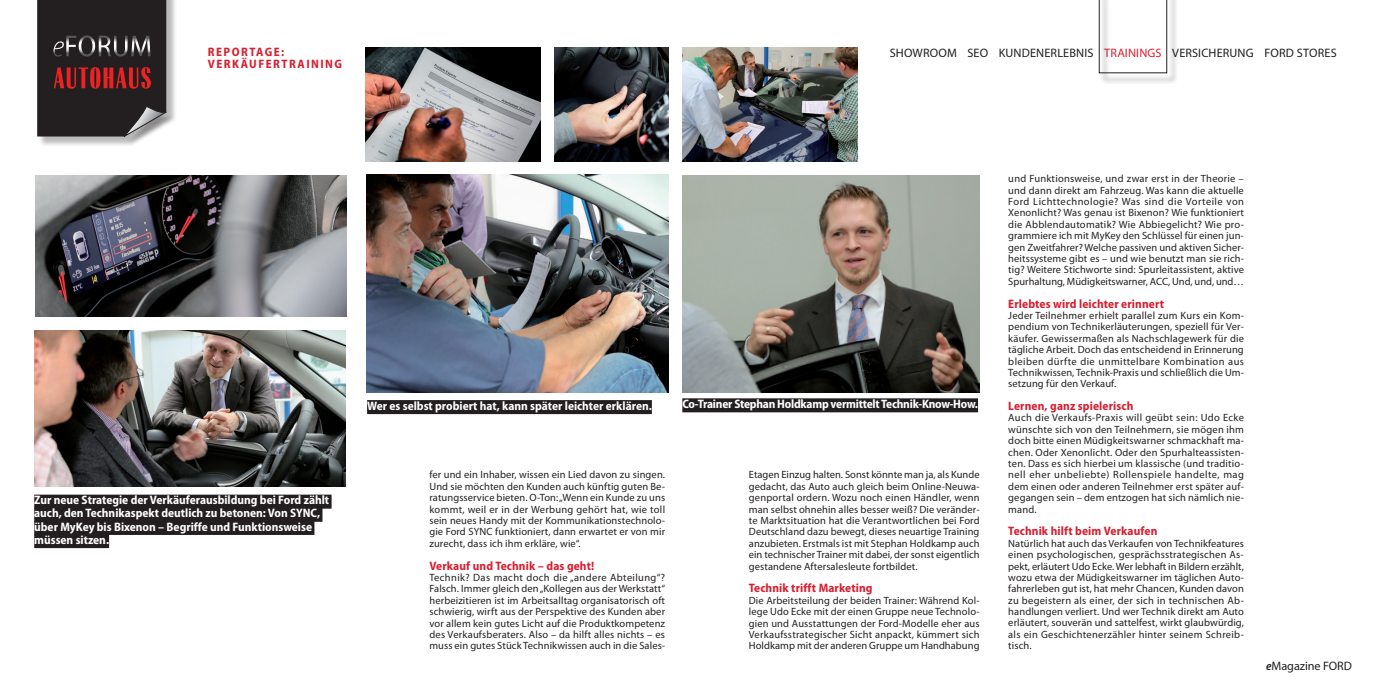
<style>
.page{position:relative;width:1389px;height:693px;background:#fff}
.page>*{position:absolute;margin:0;border:0;box-sizing:border-box;transform-origin:0 0}
.t1{font:700 semi-condensed 12.25px/13.1px "Myriad Pro";color:#fff}
.t2{font:700 semi-condensed 12.25px "Myriad Pro";letter-spacing:.01em;color:#d81f31}
.t3{font:12.25px "Myriad Pro";letter-spacing:.01em;color:#231f20}
.t4{font:700 semi-condensed 12.25px "Myriad Pro";letter-spacing:-.02em;color:#fff}
.t5{font:700 semi-condensed 12.25px "Myriad Pro";letter-spacing:.12em;color:#d81f31}
.t6{font:10.5px/11.4px "Myriad Pro";letter-spacing:.01em;color:#231f20;text-align:justify}
.s1{color:#d81f31}
.s2{font-weight:600;font-style:italic;font-stretch:semi-condensed}
</style>
<div class="page">
<div style="left:39px;top:0;width:138px;height:147px;background:#231f20;opacity:.31"></div>
<div style="left:126px;top:108px;width:51px;height:39px;background:#231f20;opacity:.31"></div>
<svg style="left:37px;top:0;width:132px;height:137px;background:#3b2d2e"></svg>
<img style="left:682px;top:175px;width:298px;height:217px">
<img style="left:555px;top:47px;width:114px;height:114px">
<img style="left:366px;top:174px;width:303px;height:218px">
<div style="left:682px;top:398px;width:296px;height:14px;background:#231f20"></div>
<div style="left:367px;top:400px;width:285px;height:14px;background:#231f20"></div>
<div style="left:34px;top:494px;width:298px;height:14px;background:#231f20"></div>
<div style="left:34px;top:507px;width:288px;height:14px;background:#231f20"></div>
<div style="left:34px;top:520px;width:280px;height:14px;background:#231f20"></div>
<div style="left:34px;top:533px;width:75px;height:14px;background:#231f20"></div>
<img style="left:35px;top:175px;width:311px;height:141px">
<div style="left:1100px;top:0;width:78px;height:84px;background:#231f20;opacity:.75"></div>
<svg style="left:1099px;top:0;width:68px;height:73px"></svg>
<img style="left:682px;top:47px;width:175px;height:114px">
<img style="left:366px;top:47px;width:175px;height:114px">
<img style="left:35px;top:330px;width:311px;height:156px">
<p class="t5" style="left:208px;top:45px;width:78px">REPORTAGE:</p>
<p class="t3" style="left:890px;top:46px;width:449px">SHOWROOM SEO KUNDENERLEBNIS <span class="s1">TRAININGS</span> VERSICHERUNG FORD STORES</p>
<p class="t5" style="left:208px;top:57px;width:136px">VERKÄUFERTRAINING</p>
<p class="t1" style="left:34px;top:493px;width:297px">Zur neue Strategie der Verkäuferausbildung bei Ford zählt auch, den Technikaspekt deutlich zu betonen: Von SYNC, über MyKey bis Bixenon – Begriffe und Funktionsweise müssen sitzen.</p>
<p class="t1" style="left:367px;top:399px;width:286px">Wer es selbst probiert hat, kann später leichter erklären.</p>
<p class="t4" style="left:682px;top:396px;width:297px">Co-Trainer Stephan Holdkamp vermittelt Technik-Know-How.</p>
<p class="t6" style="left:429px;top:468px;width:237px">fer und ein Inhaber, wissen ein Lied davon zu singen.<br>Und sie möchten den Kunden auch künftig guten Be&shy;ratungsservice bieten. O-Ton: „Wenn ein Kunde zu uns kommt, weil er in der Werbung gehört hat, wie toll sein neues Handy mit der Kommunikationstechnolo&shy;gie Ford SYNC funktioniert, dann erwartet er von mir zurecht, dass ich ihm erkläre, wie“.</p>
<p class="t2" style="left:429px;top:558px;width:166px">Verkauf und Technik – das geht!</p>
<p class="t6" style="left:429px;top:571px;width:237px">Technik? Das macht doch die „andere Abteilung“?<br>Falsch. Immer gleich den „Kollegen aus der Werkstatt“ herbeizitieren ist im Arbeitsalltag organisatorisch oft schwierig, wirft aus der Perspektive des Kunden aber vor allem kein gutes Licht auf die Produktkompetenz des Verkaufsberaters. Also – da hilft alles nichts – es muss ein gutes Stück Technikwissen auch in die Sales-</p>
<p class="t6" style="left:749px;top:468px;width:232px">Etagen Einzug halten. Sonst könnte man ja, als Kunde gedacht, das Auto auch gleich beim Online-Neuwa&shy;genportal ordern. Wozu noch einen Händler, wenn man selbst ohnehin alles besser weiß? Die veränder&shy;te Marktsituation hat die Verantwortlichen bei Ford Deutschland dazu bewegt, dieses neuartige Training anzubieten. Erstmals ist mit Stephan Holdkamp auch ein technischer Trainer mit dabei, der sonst eigentlich gestandene Aftersalesleute fortbildet.</p>
<p class="t2" style="left:749px;top:581px;width:125px">Technik trifft Marketing</p>
<p class="t6" style="left:749px;top:594px;width:232px">Die Arbeitsteilung der beiden Trainer: Während Kol&shy;lege Udo Ecke mit der einen Gruppe neue Technolo&shy;gien und Ausstattungen der Ford-Modelle eher aus Verkaufsstrategischer Sicht anpackt, kümmert sich Holdkamp mit der anderen Gruppe um Handhabung</p>
<p class="t6" style="left:1008px;top:173px;width:237px">und Funktionsweise, und zwar erst in der Theorie – und dann direkt am Fahrzeug. Was kann die aktuelle Ford Lichttechnologie? Was sind die Vorteile von Xenonlicht? Was genau ist Bixenon? Wie funktioniert die Abblendautomatik? Wie Abbiegelicht? Wie pro&shy;grammiere ich mit MyKey den Schlüssel für einen jun&shy;gen Zweitfahrer? Welche passiven und aktiven Sicher&shy;heitssysteme gibt es – und wie benutzt man sie rich&shy;tig? Weitere Stichworte sind: Spurleitassistent, aktive Spurhaltung, Müdigkeitswarner, ACC, Und, und, und…</p>
<p class="t2" style="left:1008px;top:296px;width:157px">Erlebtes wird leichter erinnert</p>
<p class="t6" style="left:1008px;top:309px;width:237px">Jeder Teilnehmer erhielt parallel zum Kurs ein Kom&shy;pendium von Technikerläuterungen, speziell für Ver&shy;käufer. Gewissermaßen als Nachschlagewerk für die tägliche Arbeit. Doch das entscheidend in Erinnerung bleiben dürfte die unmittelbare Kombination aus Technikwissen, Technik-Praxis und schließlich die Um&shy;setzung für den Verkauf.</p>
<p class="t2" style="left:1008px;top:399px;width:127px">Lernen, ganz spielerisch</p>
<p class="t6" style="left:1008px;top:412px;width:237px">Auch die Verkaufs-Praxis will geübt sein: Udo Ecke wünschte sich von den Teilnehmern, sie mögen ihm doch bitte einen Müdigkeitswarner schmackhaft ma&shy;chen. Oder Xenonlicht. Oder den Spurhalteassisten&shy;ten. Dass es sich hierbei um klassische (und traditio&shy;nell eher unbeliebte) Rollenspiele handelte, mag dem einen oder anderen Teilnehmer erst später auf&shy;gegangen sein – dem entzogen hat sich nämlich nie&shy;mand.</p>
<p class="t2" style="left:1008px;top:524px;width:151px">Technik hilft beim Verkaufen</p>
<p class="t6" style="left:1008px;top:537px;width:237px">Natürlich hat auch das Verkaufen von Technikfeatures einen psychologischen, gesprächsstrategischen As&shy;pekt, erläutert Udo Ecke. Wer lebhaft in Bildern erzählt, wozu etwa der Müdigkeitswarner im täglichen Auto&shy;fahrerleben gut ist, hat mehr Chancen, Kunden davon zu begeistern als einer, der sich in technischen Ab&shy;handlungen verliert. Und wer Technik direkt am Auto erläutert, souverän und sattelfest, wirkt glaubwürdig, als ein Geschichtenerzähler hinter seinem Schreib&shy;tisch.</p>
<p class="t3" style="left:1266px;top:657px;width:87px"><span class="s2">e</span>Magazine FORD</p>
</div>
